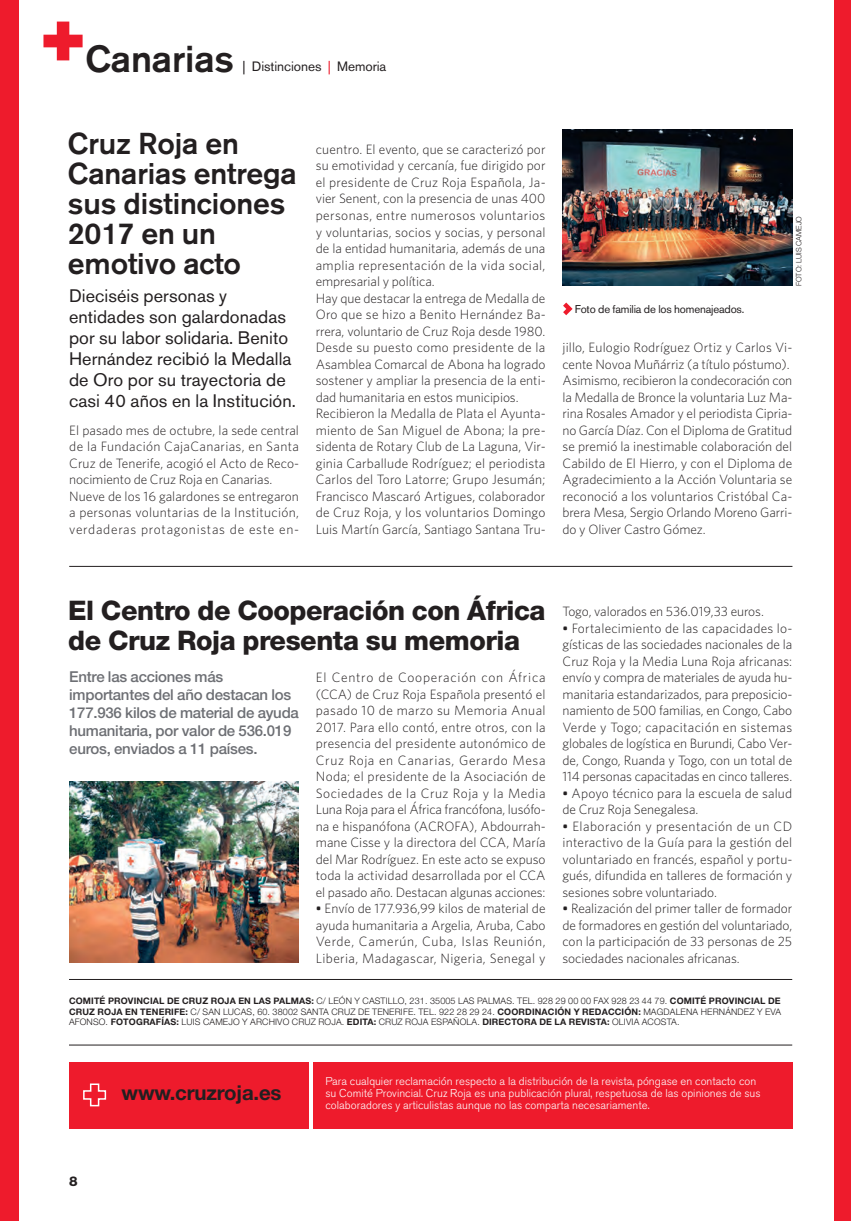
<style>
.page{position:relative;width:851px;height:1221px;background:#fff}
.page>*{position:absolute;margin:0;border:0;box-sizing:border-box;transform-origin:0 0}
.t1{font:500 37.5px "Akzidenz Grotesk BE";letter-spacing:-.005em;color:#231f20}
.t2{font:500 30px/30px "Akzidenz Grotesk BE";letter-spacing:-.005em;color:#231f20}
.t3{font:800 27px/30px "Helvetica Neue";letter-spacing:-.015em;color:#231f20}
.t4{font:700 20.4px "Helvetica Neue";letter-spacing:-.01em;color:#231f20}
.t5{font:18px/21px "Akzidenz Grotesk BE";letter-spacing:.005em;color:#231f20}
.t6{font:500 15px/18px "Helvetica Neue";letter-spacing:-.015em;color:#6d6f74}
.t7{font:300 13.5px/16.5px "Whitney";color:#231f20;text-align:justify}
.t8{font:13.5px "Akzidenz Grotesk BE";letter-spacing:-.005em;color:#231f20}
.t9{font:800 13.5px "Helvetica Neue";color:#231f20}
.t10{font:300 11.25px/12px "Akzidenz Grotesk BE";letter-spacing:.005em;color:#fff}
.t11{font:11.25px "Akzidenz Grotesk BE";letter-spacing:-.015em;color:#231f20}
.t12{font:300 9px/10.5px "Helvetica Neue";letter-spacing:.015em;color:#231f20;text-align:justify}
.t13{font:300 7.5px "Helvetica Neue";letter-spacing:-.005em;color:#231f20}
.s1{color:#ee1b2c}
.s2{font-weight:500}
.s3{font-weight:700}
</style>
<div class="page">
<div style="left:0;top:0;width:18px;height:1221px;background:#ee1b2c"></div>
<hr style="left:69px;top:1044px;width:723px;height:1px;background:#231f20">
<hr style="left:69px;top:979px;width:723px;height:1px;background:#231f20">
<svg style="left:563px;top:302px;width:9px;height:13px"></svg>
<div style="left:834px;top:0;width:17px;height:1221px;background:#ee1b2c"></div>
<div style="left:69px;top:1062px;width:239px;height:66px;background:#ee1b2c"></div>
<div style="left:313px;top:1062px;width:479px;height:66px;background:#ee1b2c"></div>
<svg style="left:83px;top:1083px;width:24px;height:24px"></svg>
<svg style="left:43px;top:22px;width:40px;height:38px"></svg>
<img style="left:562px;top:130px;width:230px;height:156px">
<img style="left:69px;top:781px;width:230px;height:181px">
<hr style="left:69px;top:566px;width:723px;height:1px;background:#231f20">
<h1 class="t1" style="left:85px;top:45px;width:150px">Canarias</h1>
<p class="t8" style="left:242px;top:62px;width:145px">| Distinciones <span class="s1">|</span> Memoria</p>
<h2 class="t2" style="left:68px;top:130px;width:230px">Cruz Roja en<br>Canarias entrega sus distinciones<br>2017 en un emotivo acto</h2>
<h3 class="t5" style="left:69px;top:287px;width:228px">Dieciséis personas y entidades son galardonadas por su labor solidaria. Benito<br>Hernández recibió la Medalla de Oro por su trayectoria de casi 40 años en la Institución.</h3>
<p class="t7" style="left:69px;top:422px;width:231px;text-align:left">El pasado mes de octubre, la sede central de la Fundación CajaCanarias, en Santa Cruz de Tenerife, acogió el Acto de Reco&shy;nocimiento de Cruz Roja en Canarias.<br>Nueve de los 16 galardones se entregaron a personas voluntarias de la Institución, verdaderas protagonistas de este en-</p>
<p class="t7" style="left:316px;top:142px;width:231px;text-align:left">cuentro. El evento, que se caracterizó por su emotividad y cercanía, fue dirigido por el presidente de Cruz Roja Española, Ja&shy;vier Senent, con la presencia de unas 400 personas, entre numerosos voluntarios y voluntarias, socios y socias, y personal de la entidad humanitaria, además de una amplia representación de la vida social, empresarial y política.<br>Hay que destacar la entrega de Medalla de Oro que se hizo a Benito Hernández Ba&shy;rrera, voluntario de Cruz Roja desde 1980.<br>Desde su puesto como presidente de la Asamblea Comarcal de Abona ha logrado sostener y ampliar la presencia de la enti&shy;dad humanitaria en estos municipios.<br>Recibieron la Medalla de Plata el Ayunta&shy;miento de San Miguel de Abona; la pre&shy;sidenta de Rotary Club de La Laguna, Vir&shy;ginia Carballude Rodríguez; el periodista Carlos del Toro Latorre; Grupo Jesumán; Francisco Mascaró Artigues, colaborador de Cruz Roja, y los voluntarios Domingo Luis Martín García, Santiago Santana Tru-</p>
<p class="t11" style="left:575px;top:305px;width:171px">Foto de familia de los homenajeados.</p>
<p class="t13" style="left:796px;top:286px;width:72px;rotate:-90deg">FOTO: LUIS CAMEJO</p>
<p class="t7" style="left:562px;top:340px;width:231px;text-align:left">jillo, Eulogio Rodríguez Ortiz y Carlos Vi&shy;cente Novoa Muñárriz (a título póstumo).<br>Asimismo, recibieron la condecoración con la Medalla de Bronce la voluntaria Luz Ma&shy;rina Rosales Amador y el periodista Cipria&shy;no García Díaz. Con el Diploma de Gratitud se premió la inestimable colaboración del Cabildo de El Hierro, y con el Diploma de Agradecimiento a la Acción Voluntaria se reconoció a los voluntarios Cristóbal Ca&shy;brera Mesa, Sergio Orlando Moreno Garri&shy;do y Oliver Castro Gómez.</p>
<h3 class="t3" style="left:68px;top:598px;width:479px">El Centro de Cooperación con África de Cruz Roja presenta su memoria</h3>
<p class="t6" style="left:69px;top:668px;width:231px">Entre las acciones más importantes del año destacan los<br>177.936 kilos de material de ayuda humanitaria, por valor de 536.019 euros, enviados a 11 países.</p>
<p class="t7" style="left:562px;top:604px;width:203px">Togo, valorados en 536.019,33 euros.</p>
<p class="t7" style="left:562px;top:620px;width:231px"><span class="s2">•</span> Fortalecimiento de las capacidades lo&shy;gísticas de las sociedades nacionales de la Cruz Roja y la Media Luna Roja africanas: envío y compra de materiales de ayuda hu&shy;manitaria estandarizados, para preposicio&shy;namiento de 500 familias, en Congo, Cabo Verde y Togo; capacitación en sistemas globales de logística en Burundi, Cabo Ver&shy;de, Congo, Ruanda y Togo, con un total de 114 personas capacitadas en cinco talleres.</p>
<p class="t7" style="left:562px;top:785px;width:231px"><span class="s2">•</span> Apoyo técnico para la escuela de salud de Cruz Roja Senegalesa.</p>
<p class="t7" style="left:562px;top:818px;width:231px"><span class="s2">•</span> Elaboración y presentación de un CD interactivo de la Guía para la gestión del voluntariado en francés, español y portu&shy;gués, difundida en talleres de formación y sesiones sobre voluntariado.</p>
<p class="t7" style="left:562px;top:901px;width:231px"><span class="s2">•</span> Realización del primer taller de formador de formadores en gestión del voluntariado, con la participación de 33 personas de 25 sociedades nacionales africanas.</p>
<p class="t12" style="left:69px;top:996px;width:713px"><span class="s3">COMITÉ PROVINCIAL DE CRUZ ROJA EN LAS PALMAS:</span> C/ LEÓN Y CASTILLO, 231. 35005 LAS PALMAS. TEL. 928 29 00 00 FAX 928 23 44 79. <span class="s3">COMITÉ PROVINCIAL DE CRUZ ROJA EN TENERIFE:</span> C/ SAN LUCAS, 60. 38002 SANTA CRUZ DE TENERIFE. TEL. 922 28 29 24. <span class="s3">COORDINACIÓN Y REDACCIÓN:</span> MAGDALENA HERNÁNDEZ Y EVA AFONSO. <span class="s3">FOTOGRAFÍAS:</span> LUIS CAMEJO Y ARCHIVO CRUZ ROJA. <span class="s3">EDITA:</span> CRUZ ROJA ESPAÑOLA. <span class="s3">DIRECTORA DE LA REVISTA:</span> OLIVIA ACOSTA.</p>
<p class="t7" style="left:316px;top:670px;width:231px">El Centro de Cooperación con África (CCA) de Cruz Roja Española presentó el pasado 10 de marzo su Memoria Anual 2017. Para ello contó, entre otros, con la presencia del presidente autonómico de Cruz Roja en Canarias, Gerardo Mesa Noda; el presidente de la Asociación de Sociedades de la Cruz Roja y la Media Luna Roja para el África francófona, lusófo&shy;na e hispanófona (ACROFA), Abdourrah&shy;mane Cisse y la directora del CCA, María del Mar Rodríguez. En este acto se expuso toda la actividad desarrollada por el CCA el pasado año. Destacan algunas acciones:</p>
<p class="t7" style="left:316px;top:901px;width:231px"><span class="s2">•</span> Envío de 177.936,99 kilos de material de ayuda humanitaria a Argelia, Aruba, Cabo Verde, Camerún, Cuba, Islas Reunión, Liberia, Madagascar, Nigeria, Senegal y</p>
<p class="t9" style="left:69px;top:1176px;width:10px">8</p>
<h3 class="t4" style="left:122px;top:1085px;width:161px">www.cruzroja.es</h3>
<p class="t10" style="left:325px;top:1076px;width:437px">Para cualquier reclamación respecto a la distribución de la revista, póngase en contacto con su Comité Provincial. Cruz Roja es una publicación plural, respetuosa de las opiniones de sus colaboradores y articulistas aunque no las comparta necesariamente.</p>
</div>
